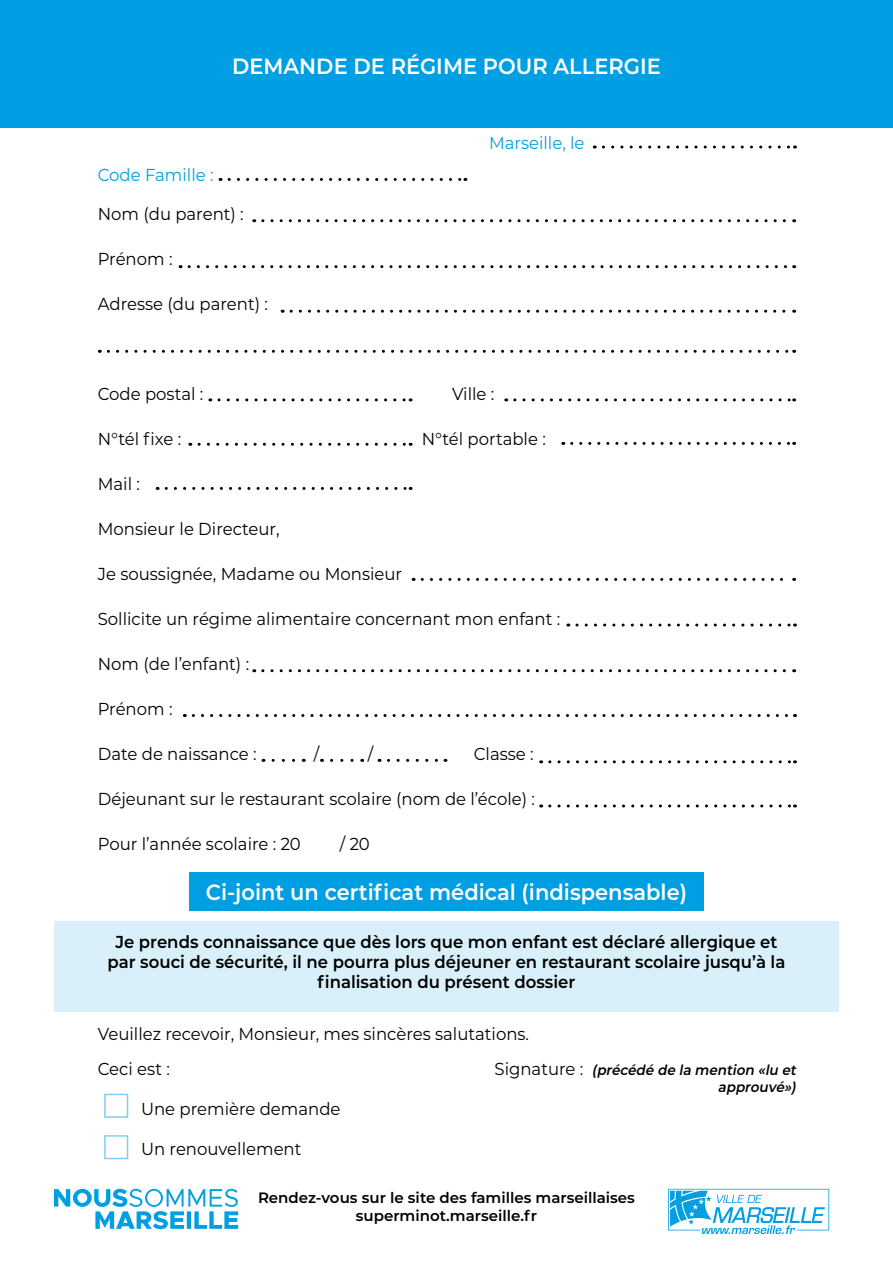
<style>
.page{position:relative;width:893px;height:1263px;background:#fff}
.page>*{position:absolute;margin:0;border:0;box-sizing:border-box;transform-origin:0 0}
.t1{font:600 22.05px "Montserrat";color:#fff;scale:.95 1}
.t2{font:17.4px "Montserrat";color:#000;scale:.95 1}
.t3{font:600 17.4px/19.8px "Montserrat";color:#000;text-align:center;scale:.95 1}
.t4{font:17.4px "Montserrat";color:#009fe3;scale:.95 1}
.t5{font:600 15px/18px "Montserrat";color:#000;text-align:center}
.t6{font:italic 600 14.1px/16.2px "Montserrat";color:#000;text-align:right;scale:.95 1}
.s1{font-weight:400;font-style:normal;font-size:17.4px}
</style>
<div class="page">
<div style="left:0;top:0;width:7px;height:128px;background:#009fe3"></div>
<div style="left:189px;top:872px;width:515px;height:38px;background:#009fe3"></div>
<div style="left:54px;top:921px;width:785px;height:91px;background:#d9f0fa"></div>
<div style="left:1px;top:0;width:892px;height:128px;background:#009fe3"></div>
<svg style="left:54px;top:1189px;width:184px;height:40px"></svg>
<svg style="left:668px;top:1189px;width:161px;height:45px"></svg>
<svg style="left:189px;top:265px;width:606px;height:3px"></svg>
<svg style="left:263px;top:219px;width:532px;height:3px"></svg>
<svg style="left:603px;top:146px;width:192px;height:3px"></svg>
<svg style="left:229px;top:178px;width:237px;height:3px"></svg>
<svg style="left:219px;top:398px;width:192px;height:3px"></svg>
<svg style="left:199px;top:443px;width:212px;height:3px"></svg>
<svg style="left:166px;top:487px;width:245px;height:3px"></svg>
<svg style="left:577px;top:623px;width:218px;height:3px"></svg>
<svg style="left:515px;top:398px;width:280px;height:3px"></svg>
<svg style="left:572px;top:442px;width:223px;height:3px"></svg>
<svg style="left:422px;top:578px;width:373px;height:3px"></svg>
<svg style="left:263px;top:669px;width:532px;height:3px"></svg>
<svg style="left:273px;top:759px;width:31px;height:3px"></svg>
<svg style="left:332px;top:759px;width:31px;height:3px"></svg>
<svg style="left:388px;top:759px;width:58px;height:3px"></svg>
<svg style="left:193px;top:714px;width:602px;height:3px"></svg>
<svg style="left:550px;top:760px;width:245px;height:3px"></svg>
<svg style="left:550px;top:804px;width:245px;height:3px"></svg>
<svg style="left:291px;top:310px;width:504px;height:3px"></svg>
<svg style="left:108px;top:350px;width:687px;height:3px"></svg>
<p class="t1" style="left:232px;top:50px;width:453px">DEMANDE DE RÉGIME POUR ALLERGIE</p>
<p class="t4" style="left:98px;top:163px;width:123px">Code Famille :</p>
<p class="t2" style="left:98px;top:202px;width:155px">Nom (du parent) :</p>
<p class="t2" style="left:98px;top:247px;width:80px">Prénom :</p>
<p class="t2" style="left:98px;top:292px;width:181px">Adresse (du parent) :</p>
<p class="t4" style="left:489px;top:131px;width:102px">Marseille, le</p>
<p class="t2" style="left:98px;top:382px;width:113px">Code postal :</p>
<p class="t2" style="left:452px;top:382px;width:46px">Ville :</p>
<p class="t2" style="left:98px;top:427px;width:89px">N°tél fixe :</p>
<p class="t2" style="left:422px;top:427px;width:132px">N°tél portable :</p>
<p class="t2" style="left:98px;top:472px;width:46px">Mail :</p>
<p class="t2" style="left:98px;top:517px;width:193px">Monsieur le Directeur,</p>
<p class="t2" style="left:98px;top:562px;width:322px">Je soussignée, Madame ou Monsieur</p>
<p class="t2" style="left:98px;top:607px;width:488px">Sollicite un régime alimentaire concernant mon enfant :</p>
<p class="t2" style="left:98px;top:652px;width:161px">Nom (de l’enfant) :</p>
<p class="t2" style="left:98px;top:697px;width:80px">Prénom :</p>
<p class="t2" style="left:98px;top:742px;width:169px">Date de naissance :</p>
<p class="t2" style="left:314px;top:742px;width:7px">/</p>
<p class="t2" style="left:368px;top:742px;width:7px">/</p>
<p class="t2" style="left:474px;top:742px;width:65px">Classe :</p>
<p class="t2" style="left:98px;top:787px;width:462px">Déjeunant sur le restaurant scolaire (nom de l’école) :</p>
<p class="t2" style="left:98px;top:832px;width:215px">Pour l’année scolaire : 20</p>
<p class="t2" style="left:340px;top:832px;width:33px">/ 20</p>
<p class="t1" style="left:206px;top:876px;width:508px">Ci-joint un certificat médical (indispensable)</p>
<p class="t3" style="left:108px;top:931px;width:715px">Je prends connaissance que dès lors que mon enfant est déclaré allergique et par souci de sécurité, il ne pourra plus déjeuner en restaurant scolaire jusqu’à la finalisation du présent dossier</p>
<p class="t2" style="left:98px;top:1022px;width:455px">Veuillez recevoir, Monsieur, mes sincères salutations.</p>
<p class="t2" style="left:98px;top:1057px;width:77px">Ceci est :</p>
<p class="t2" style="left:141px;top:1097px;width:211px">Une première demande</p>
<p class="t2" style="left:141px;top:1136px;width:170px">Un renouvellement</p>
<p class="t6" style="left:494px;top:1061px;width:322px"><span class="s1">S i g n a t u r e :</span> (précédé de la mention «lu et approuvé»)</p>
<p class="t5" style="left:258px;top:1188px;width:378px">Rendez-vous sur le site des familles marseillaises superminot.marseille.fr</p>
</div>
